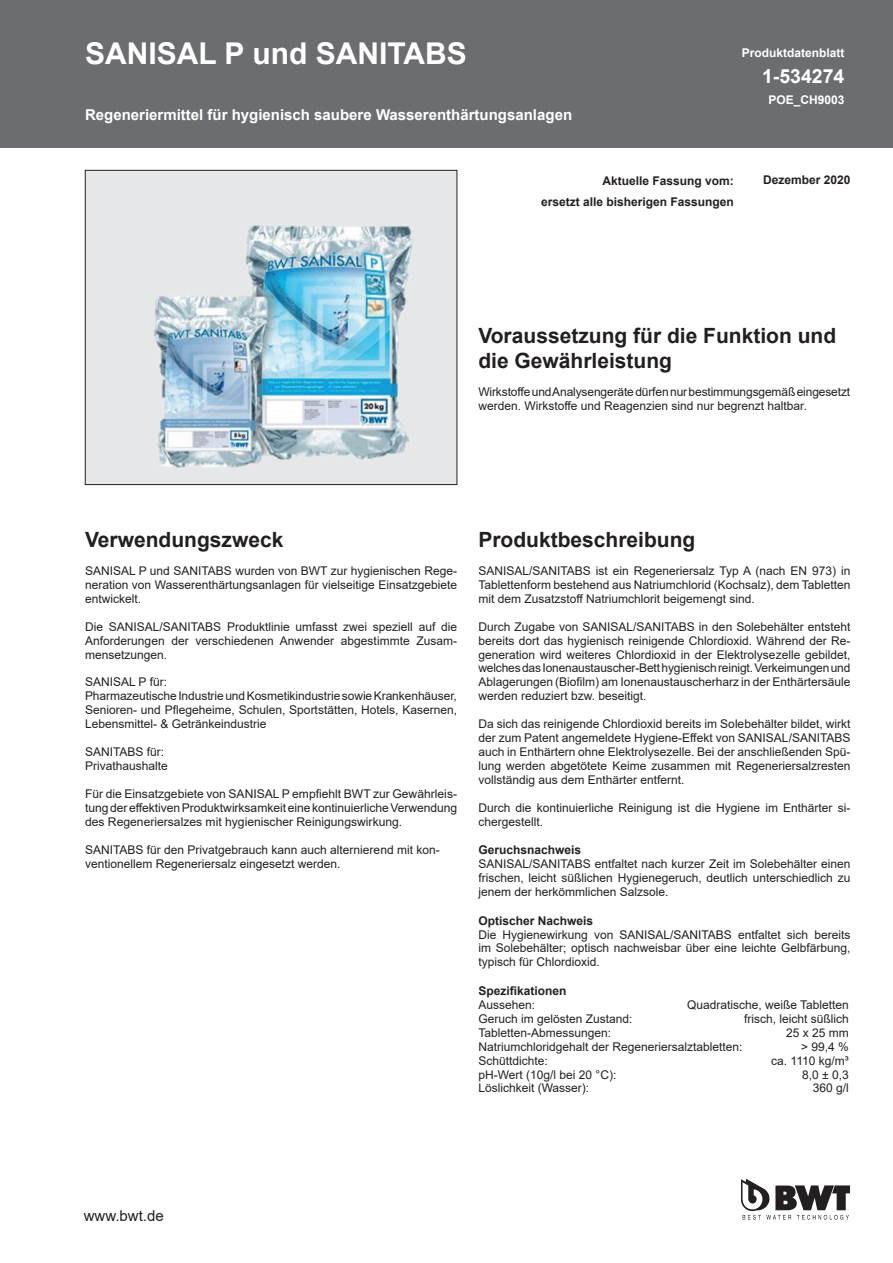
<style>
.page{position:relative;width:893px;height:1263px;background:#fff}
.page>*{position:absolute;margin:0;border:0;box-sizing:border-box;transform-origin:0 0}
.t1{font:700 30px "Arial";color:#fff}
.t2{font:700 21px/25.2px "Arial";color:#231f20}
.t3{font:700 19.5px "Arial";color:#fff}
.t4{font:700 15px "Arial";color:#fff}
.t5{font:15px "Arial";color:#231f20}
.t6{font:12px/14px "Arial";color:#231f20;text-align:justify}
.t7{font:700 12px/20.7px "Arial";color:#231f20;text-align:right}
.t8{font:700 12px "Arial";color:#fff}
</style>
<div class="page">
<div style="left:0;top:0;width:893px;height:148px;background:#6c6d70"></div>
<img style="left:741px;top:1178px;width:109px;height:41px">
<div style="left:85px;top:170px;width:372px;height:315px;background:#e6e7e9"></div>
<img style="left:154px;top:225px;width:260px;height:243px">
<div style="left:85px;top:170px;width:372px;height:315px;border:1px solid #231f20"></div>
<h1 class="t1" style="left:85px;top:33px;width:383px">SANISAL P und SANITABS</h1>
<p class="t4" style="left:85px;top:104px;width:489px">Regeneriermittel für hygienisch saubere Wasserenthärtungsanlagen</p>
<p class="t8" style="left:742px;top:45px;width:104px">Produktdatenblatt</p>
<h3 class="t3" style="left:762px;top:63px;width:84px">1-534274</h3>
<p class="t8" style="left:768px;top:92px;width:78px">POE_CH9003</p>
<p class="t7" style="left:541px;top:170px;width:194px">Aktuelle Fassung vom:<br>ersetzt alle bisherigen Fassungen</p>
<p class="t7" style="left:763px;top:169px;width:89px">Dezember 2020</p>
<h2 class="t2" style="left:478px;top:323px;width:359px">Voraussetzung für die Funktion und die Gewährleistung</h2>
<p class="t6" style="left:478px;top:385px;width:373px">Wirkstoffe und Analysengeräte dürfen nur bestimmungsgemäß eingesetzt werden. Wirkstoffe und Reagenzien sind nur begrenzt haltbar.</p>
<h2 class="t2" style="left:85px;top:527px;width:200px">Verwendungszweck</h2>
<p class="t6" style="left:85px;top:563px;width:374px">SANISAL P und SANITABS wurden von BWT zur hygienischen Rege&shy;neration von Wasserenthärtungsanlagen für vielseitige Einsatzgebiete entwickelt.</p>
<p class="t6" style="left:85px;top:619px;width:374px">Die SANISAL/SANITABS Produktlinie umfasst zwei speziell auf die Anforderungen der verschiedenen Anwender abgestimmte Zusam&shy;mensetzungen.</p>
<p class="t6" style="left:85px;top:675px;width:374px;text-align:left">SANISAL P für:<br>Pharmazeutische Industrie und Kosmetikindustrie sowie Krankenhäuser, Senioren- und Pflegeheime, Schulen, Sportstätten, Hotels, Kasernen, Lebensmittel- &amp; Getränkeindustrie</p>
<p class="t6" style="left:85px;top:745px;width:84px">SANITABS für:<br>Privathaushalte</p>
<p class="t6" style="left:85px;top:787px;width:374px">Für die Einsatzgebiete von SANISAL P empfiehlt BWT zur Gewährleis&shy;tung der effektiven Produktwirksamkeit eine kontinuierliche Verwendung des Regeneriersalzes mit hygienischer Reinigungswirkung.</p>
<p class="t6" style="left:85px;top:842px;width:356px">SANITABS für den Privatgebrauch kann auch alternierend mit kon&shy;ventionellem Regeneriersalz eingesetzt werden.</p>
<h2 class="t2" style="left:478px;top:527px;width:219px">Produktbeschreibung</h2>
<p class="t6" style="left:478px;top:563px;width:374px">SANISAL/SANITABS ist ein Regeneriersalz Typ A (nach EN 973) in Tablettenform bestehend aus Natriumchlorid (Kochsalz), dem Tabletten mit dem Zusatzstoff Natriumchlorit beigemengt sind.</p>
<p class="t6" style="left:478px;top:619px;width:374px">Durch Zugabe von SANISAL/SANITABS in den Solebehälter entsteht bereits dort das hygienisch reinigende Chlordioxid. Während der Re&shy;generation wird weiteres Chlordioxid in der Elektrolysezelle gebildet, welches das Ionenaustauscher-Bett hygienisch reinigt. Verkeimungen und Ablagerungen (Biofilm) am Ionenaustauscherharz in der Enthärtersäule werden reduziert bzw. beseitigt.</p>
<p class="t6" style="left:478px;top:717px;width:374px">Da sich das reinigende Chlordioxid bereits im Solebehälter bildet, wirkt der zum Patent angemeldete Hygiene-Effekt von SANISAL/SANITABS auch in Enthärtern ohne Elektrolysezelle. Bei der anschließenden Spü&shy;lung werden abgetötete Keime zusammen mit Regeneriersalzresten vollständig aus dem Enthärter entfernt.</p>
<p class="t6" style="left:478px;top:801px;width:374px">Durch die kontinuierliche Reinigung ist die Hygiene im Enthärter si&shy;chergestellt.</p>
<p class="t7" style="left:478px;top:840px;width:104px">Geruchsnachweis</p>
<p class="t6" style="left:478px;top:857px;width:374px">SANISAL/SANITABS entfaltet nach kurzer Zeit im Solebehälter einen frischen, leicht süßlichen Hygienegeruch, deutlich unterschiedlich zu jenem der herkömmlichen Salzsole.</p>
<p class="t7" style="left:478px;top:910px;width:116px">Optischer Nachweis</p>
<p class="t6" style="left:478px;top:927px;width:374px">Die Hygienewirkung von SANISAL/SANITABS entfaltet sich bereits im Solebehälter; optisch nachweisbar über eine leichte Gelbfärbung, typisch für Chlordioxid.</p>
<p class="t7" style="left:478px;top:980px;width:90px">Spezifikationen</p>
<p class="t6" style="left:478px;top:997px;width:58px">Aussehen:</p>
<p class="t6" style="left:687px;top:997px;width:163px">Quadratische, weiße Tabletten</p>
<p class="t6" style="left:478px;top:1011px;width:156px">Geruch im gelösten Zustand:</p>
<p class="t6" style="left:744px;top:1011px;width:106px">frisch, leicht süßlich</p>
<p class="t6" style="left:478px;top:1025px;width:134px">Tabletten-Abmessungen:</p>
<p class="t6" style="left:786px;top:1025px;width:64px">25 x 25 mm</p>
<p class="t6" style="left:478px;top:1039px;width:266px">Natriumchloridgehalt der Regeneriersalztabletten:</p>
<p class="t6" style="left:801px;top:1039px;width:49px">&gt; 99,4 %</p>
<p class="t6" style="left:478px;top:1053px;width:71px">Schüttdichte:</p>
<p class="t6" style="left:771px;top:1053px;width:79px">ca. 1110 kg/m³</p>
<p class="t6" style="left:478px;top:1067px;width:139px">pH-Wert (10g/l bei 20 °C):</p>
<p class="t6" style="left:802px;top:1067px;width:48px">8,0 ± 0,3</p>
<p class="t6" style="left:478px;top:1081px;width:112px">Löslichkeit (Wasser):</p>
<p class="t6" style="left:813px;top:1081px;width:38px">360 g/l</p>
<p class="t5" style="left:84px;top:1205px;width:82px">www.bwt.de</p>
</div>
